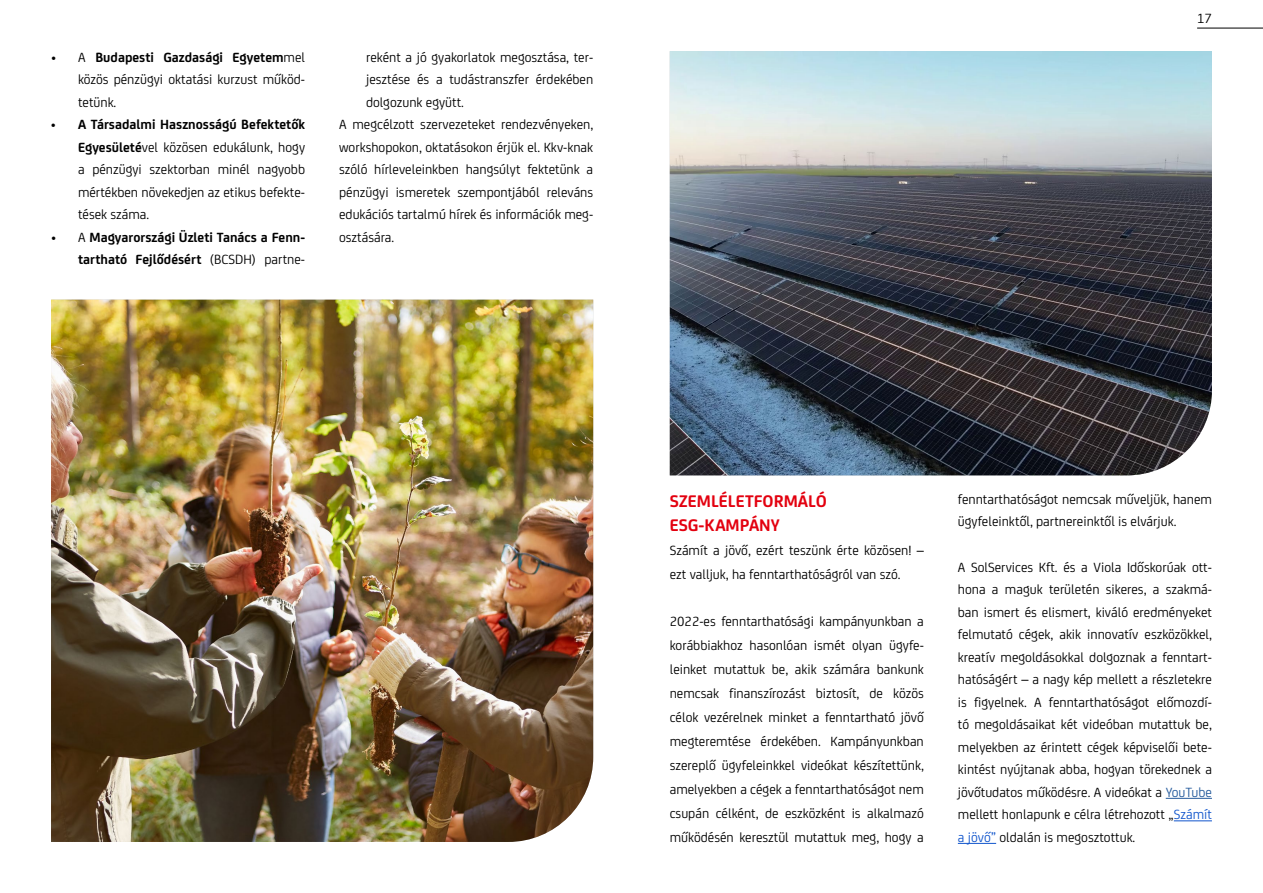
<style>
.page{position:relative;width:1263px;height:893px;background:#fff}
.page>*{position:absolute;margin:0;border:0;box-sizing:border-box;transform-origin:0 0}
.Sz_Piros{font:700 18px/24px "Uni Credit";color:#e3000f}
.t1{font:14.25px/22.5px "Uni Credit";color:#000;text-align:justify}
.t2{font:700 14.25px/22.5px "Uni Credit";color:#000;text-align:right}
.s1{font-weight:700}
.s2{font-weight:400}
.s3{color:#245a9c}
.s4{color:#15c}
</style>
<div class="page">
<hr style="left:1197px;top:28px;width:66px;height:1px;background:#000">
<hr style="left:1166px;top:798px;width:46px;height:1px;background:#245a9c">
<hr style="left:1174px;top:820px;width:38px;height:1px;background:#15c">
<hr style="left:958px;top:843px;width:38px;height:1px;background:#15c">
<img style="left:51px;top:300px;width:542px;height:542px">
<img style="left:670px;top:51px;width:542px;height:424px">
<p class="t1" style="left:78px;top:45px;width:229px;text-indent:-27px">• A <span class="s1">Budapesti Gazdasági Egyetem</span>mel közös pénzügyi oktatási kurzust működ&shy;tetünk.</p>
<p class="t1" style="left:78px;top:112px;width:229px;text-indent:-27px"><span class="s1">• A Társadalmi Hasznosságú Befektetők Egyesületé</span>vel közösen edukálunk, hogy a pénzügyi szektorban minél nagyobb mértékben növekedjen az etikus befekte&shy;tések száma.</p>
<p class="t2" style="left:51px;top:225px;width:256px"><span class="s2">• A</span> Magyarországi Üzleti Tanács a Fenn&shy;tartható Fejlődésért <span class="s2">(BCSDH) partne-</span></p>
<p class="t1" style="left:366px;top:45px;width:229px">reként a jó gyakorlatok megosztása, ter&shy;jesztése és a tudástranszfer érdekében dolgozunk együtt.</p>
<p class="t1" style="left:339px;top:112px;width:256px">A megcélzott szervezeteket rendezvényeken, workshopokon, oktatásokon érjük el. Kkv-knak szóló hírleveleinkben hangsúlyt fektetünk a pénzügyi ismeretek szempontjából releváns edukációs tartalmú hírek és információk meg&shy;osztására.</p>
<p class="t1" style="left:1197px;top:7px;width:16px">17</p>
<p class="Sz_Piros" style="left:670px;top:488px;width:159px">SZEMLÉLETFORMÁLÓ<br>ESG-KAMPÁNY</p>
<p class="t1" style="left:670px;top:537px;width:256px;line-height:24px">Számít a jövő, ezért teszünk érte közösen! – ezt valljuk, ha fenntarthatóságról van szó.</p>
<p class="t1" style="left:670px;top:609px;width:256px;line-height:24px">2022-es fenntarthatósági kampányunkban a korábbiakhoz hasonlóan ismét olyan ügyfe&shy;leinket mutattuk be, akik számára bankunk nemcsak finanszírozást biztosít, de közös célok vezérelnek minket a fenntartható jövő megteremtése érdekében. Kampányunkban szereplő ügyfeleinkkel videókat készítettünk, amelyekben a cégek a fenntarthatóságot nem csupán célként, de eszközként is alkalmazó működésén keresztül mutattuk meg, hogy a</p>
<p class="t1" style="left:958px;top:487px;width:256px">fenntarthatóságot nemcsak műveljük, hanem ügyfeleinktől, partnereinktől is elvárjuk.</p>
<p class="t1" style="left:958px;top:555px;width:256px">A SolServices Kft. és a Viola Időskorúak ott&shy;hona a maguk területén sikeres, a szakmá&shy;ban ismert és elismert, kiváló eredményeket felmutató cégek, akik innovatív eszközökkel, kreatív megoldásokkal dolgoznak a fenntart&shy;hatóságért – a nagy kép mellett a részletekre is figyelnek. A fenntarthatóságot előmozdí&shy;tó megoldásaikat két videóban mutattuk be, melyekben az érintett cégek képviselői bete&shy;kintést nyújtanak abba, hogyan törekednek a jövőtudatos működésre. A videókat a <span class="s3">YouTube </span>mellett honlapunk e célra létrehozott „<span class="s4">Számít a jövő”</span> oldalán is megosztottuk.</p>
</div>
